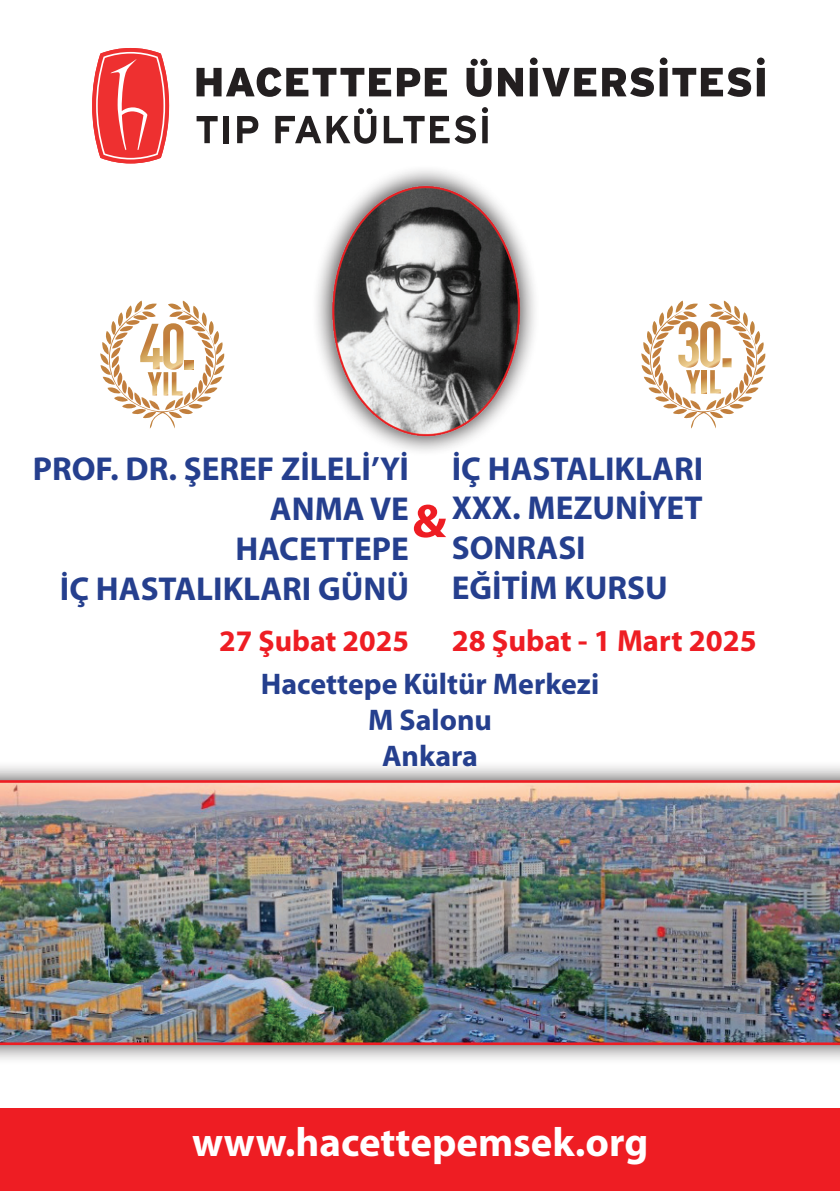
<style>
.page{position:relative;width:840px;height:1191px;background:#fff}
.page>*{position:absolute;margin:0;border:0;box-sizing:border-box;transform-origin:0 0}
.t1{font:700 40.8px "Myriad Pro";color:#fff}
.t2{font:700 33.2px/39.8px "Myriad Pro";color:#253f8e}
.t3{font:700 30.6px "Myriad Pro";color:#ee1d23}
.t4{font:700 29.8px "Myriad Pro";color:#253f8e}
.t5{font:700 29.8px "Myriad Pro";color:#ee1d23}
</style>
<div class="page">
<div style="left:0;top:1108px;width:839px;height:83px;background:#ee1d23"></div>
<svg style="left:92px;top:48px;width:77px;height:115px"></svg>
<svg style="left:196px;top:67px;width:250px;height:30px"></svg>
<svg style="left:466px;top:59px;width:25px;height:38px"></svg>
<svg style="left:498px;top:68px;width:24px;height:28px"></svg>
<svg style="left:529px;top:58px;width:124px;height:39px"></svg>
<svg style="left:659px;top:58px;width:91px;height:39px"></svg>
<svg style="left:756px;top:58px;width:8px;height:38px"></svg>
<svg style="left:275px;top:108px;width:101px;height:36px"></svg>
<svg style="left:383px;top:116px;width:41px;height:27px"></svg>
<svg style="left:430px;top:115px;width:45px;height:29px"></svg>
<svg style="left:482px;top:107px;width:5px;height:36px"></svg>
<svg style="left:196px;top:116px;width:21px;height:27px"></svg>
<div style="left:223px;top:116px;width:6px;height:27px;background:#231f20"></div>
<svg style="left:237px;top:116px;width:21px;height:27px"></svg>
<div style="left:0;top:760px;width:839px;height:305px;background:#231f20;opacity:.75"></div>
<img style="left:0;top:780px;width:839px;height:265px">
<div style="left:311px;top:165px;width:229px;height:291px;background:#231f20;opacity:.75"></div>
<img style="left:330px;top:183px;width:191px;height:256px">
<svg style="left:413px;top:504px;width:33px;height:33px"></svg>
<svg style="left:649px;top:300px;width:108px;height:128px"></svg>
<svg style="left:109px;top:300px;width:108px;height:128px"></svg>
<p class="t2" style="left:451px;top:449px;width:253px">İÇ HASTALIKLARI</p>
<p class="t2" style="left:451px;top:489px;width:252px">XXX. MEZUNİYET<br>SONRASI</p>
<p class="t2" style="left:451px;top:568px;width:217px">EĞİTİM KURSU</p>
<p class="t2" style="left:33px;top:449px;width:377px;text-align:right">PROF. DR. ŞEREF ZİLELİ’Yİ<br>ANMA VE<br>HACETTEPE<br>İÇ HASTALIKLARI GÜNÜ</p>
<p class="t5" style="left:219px;top:624px;width:191px">27 Şubat 2025</p>
<p class="t3" style="left:451px;top:623px;width:306px">28 Şubat - 1 Mart 2025</p>
<p class="t4" style="left:261px;top:667px;width:339px">Hacettepe Kültür Merkezi</p>
<p class="t4" style="left:368px;top:703px;width:125px">M Salonu</p>
<p class="t4" style="left:382px;top:739px;width:97px">Ankara</p>
<p class="t1" style="left:192px;top:1119px;width:457px">www.hacettepemsek.org</p>
</div>
